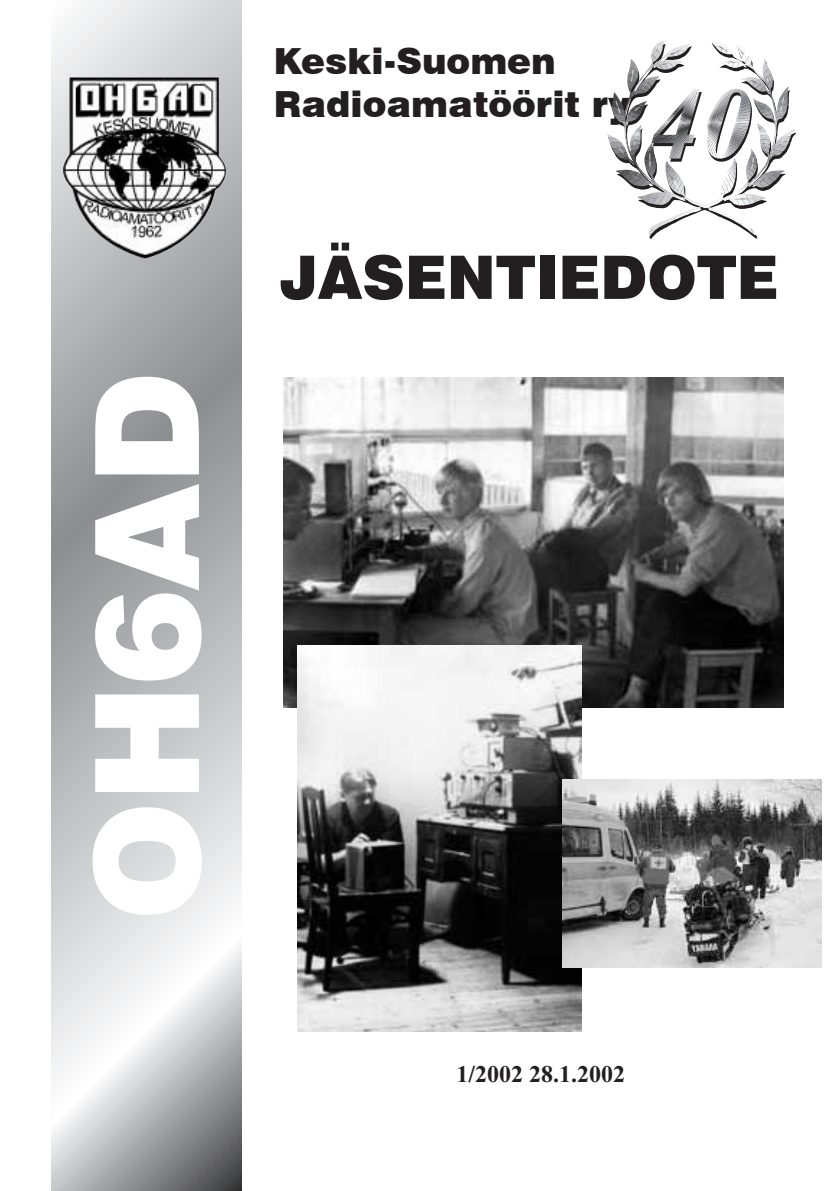
<style>
.page{position:relative;width:840px;height:1191px;background:#fff}
.page>*{position:absolute;margin:0;border:0;box-sizing:border-box;transform-origin:0 0}
.t1{font:900 144px "Swiss 721 BT";color:#fff}
.t2{font:italic 700 101px "Times New Roman";color:#231f20}
.t3{font:900 60px "Swiss 721 BT";color:#231f20}
.t4{font:900 36px/43.2px "Swiss 721 BT";color:#231f20}
.t5{font:700 24px "Times New Roman";color:#231f20}
</style>
<div class="page">
<svg style="left:51px;top:0;width:190px;height:1191px;background:#bcbdbf"></svg>
<img style="left:63px;top:78px;width:162px;height:180px">
<img style="left:283px;top:377px;width:500px;height:330px">
<img style="left:297px;top:645px;width:284px;height:386px">
<img style="left:562px;top:779px;width:259px;height:188px">
<svg style="left:607px;top:41px;width:188px;height:198px"></svg>
<p class="t1" style="left:60px;top:920px;width:550px;rotate:-90deg">OH6AD</p>
<p class="t4" style="left:274px;top:39px;width:357px">Keski-Suomen<br>Radioamatöörit ry</p>
<h2 class="t2" style="left:650px;top:72px;width:102px">40</h2>
<p class="t3" style="left:279px;top:241px;width:500px">JÄSENTIEDOTE</p>
<p class="t5" style="left:456px;top:1060px;width:170px">1/2002 28.1.2002</p>
</div>
